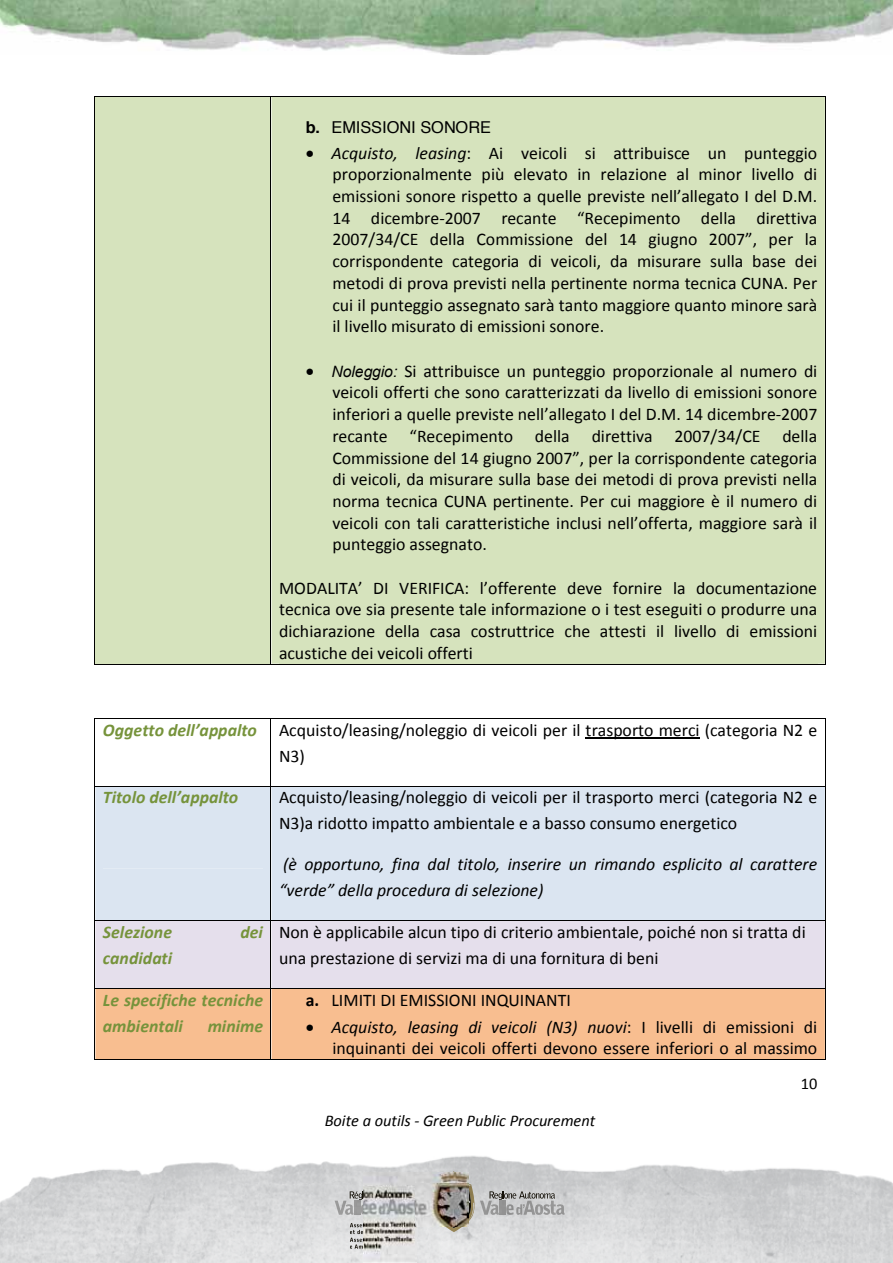
<style>
.page{position:relative;width:893px;height:1263px;background:#fff}
.page>*{position:absolute;margin:0;border:0;box-sizing:border-box;transform-origin:0 0}
.t1{font:17.85px/21.8px "Calibri";color:#000;text-align:justify}
.t2{font:italic 17.85px/26.1px "Calibri";color:#000}
.t3{font:italic 700 17.85px/26.1px "Calibri";color:#76933b}
.t4{font:italic 16.35px "Calibri";color:#000}
.t5{font:16.35px "Helvetica";letter-spacing:-.005em;color:#000}
.t6{font:16.35px "Calibri";color:#000}
.s1{font-weight:700}
.s2{font-style:italic}
.s3{font-family:"Arial";font-style:italic;font-size:15.6px}
.s4{font-weight:700;font-style:italic;color:#76933b}
</style>
<div class="page">
<img style="left:0;top:1155px;width:893px;height:108px">
<img style="left:0;top:0;width:893px;height:55px">
<img style="left:480px;top:1201px;width:9px;height:14px">
<svg style="left:489px;top:1191px;width:75px;height:24px;background:#ababab"></svg>
<img style="left:335px;top:1201px;width:10px;height:14px">
<svg style="left:345px;top:1191px;width:18px;height:24px"></svg>
<img style="left:445px;top:1184px;width:33px;height:48px">
<img style="left:472px;top:1202px;width:2px;height:19px">
<img style="left:451px;top:1188px;width:21px;height:40px">
<svg style="left:468px;top:1185px;width:3px;height:17px"></svg>
<img style="left:453px;top:1171px;width:16px;height:5px">
<svg style="left:350px;top:1223px;width:13px;height:26px"></svg>
<div style="left:95px;top:97px;width:176px;height:567px;background:#d6e3bd"></div>
<div style="left:272px;top:97px;width:553px;height:567px;background:#d6e3bd"></div>
<div style="left:279px;top:97px;width:538px;height:21px;background:#d6e3bd"></div>
<div style="left:279px;top:118px;width:538px;height:23px;background:#d6e3bd"></div>
<div style="left:279px;top:141px;width:538px;height:22px;background:#d6e3bd"></div>
<div style="left:279px;top:163px;width:538px;height:22px;background:#d6e3bd"></div>
<div style="left:279px;top:185px;width:538px;height:22px;background:#d6e3bd"></div>
<div style="left:279px;top:207px;width:538px;height:22px;background:#d6e3bd"></div>
<div style="left:279px;top:229px;width:538px;height:21px;background:#d6e3bd"></div>
<div style="left:279px;top:250px;width:538px;height:22px;background:#d6e3bd"></div>
<div style="left:279px;top:272px;width:538px;height:22px;background:#d6e3bd"></div>
<div style="left:279px;top:294px;width:538px;height:21px;background:#d6e3bd"></div>
<div style="left:279px;top:315px;width:538px;height:22px;background:#d6e3bd"></div>
<div style="left:279px;top:337px;width:538px;height:22px;background:#d6e3bd"></div>
<div style="left:279px;top:359px;width:538px;height:23px;background:#d6e3bd"></div>
<div style="left:279px;top:382px;width:538px;height:21px;background:#d6e3bd"></div>
<div style="left:279px;top:403px;width:538px;height:22px;background:#d6e3bd"></div>
<div style="left:279px;top:425px;width:538px;height:22px;background:#d6e3bd"></div>
<div style="left:279px;top:447px;width:538px;height:21px;background:#d6e3bd"></div>
<div style="left:279px;top:468px;width:538px;height:22px;background:#d6e3bd"></div>
<div style="left:279px;top:490px;width:538px;height:22px;background:#d6e3bd"></div>
<div style="left:279px;top:512px;width:538px;height:21px;background:#d6e3bd"></div>
<div style="left:279px;top:533px;width:538px;height:22px;background:#d6e3bd"></div>
<div style="left:279px;top:555px;width:538px;height:22px;background:#d6e3bd"></div>
<div style="left:279px;top:577px;width:538px;height:22px;background:#d6e3bd"></div>
<div style="left:279px;top:599px;width:538px;height:21px;background:#d6e3bd"></div>
<div style="left:279px;top:620px;width:538px;height:22px;background:#d6e3bd"></div>
<div style="left:279px;top:642px;width:538px;height:22px;background:#d6e3bd"></div>
<hr style="left:95px;top:96px;width:176px;height:1px;background:#000">
<hr style="left:271px;top:96px;width:554px;height:1px;background:#000">
<hr style="left:95px;top:96px;width:1px;height:568px;background:#000">
<hr style="left:95px;top:664px;width:176px;height:1px;background:#000">
<hr style="left:271px;top:96px;width:1px;height:568px;background:#000">
<hr style="left:271px;top:664px;width:554px;height:1px;background:#000">
<hr style="left:825px;top:96px;width:1px;height:568px;background:#000">
<hr style="left:586px;top:738px;width:114px;height:1px;background:#000">
<hr style="left:95px;top:718px;width:176px;height:1px;background:#000">
<hr style="left:271px;top:718px;width:554px;height:1px;background:#000">
<hr style="left:95px;top:719px;width:1px;height:67px;background:#000">
<hr style="left:271px;top:719px;width:1px;height:67px;background:#000">
<hr style="left:825px;top:719px;width:1px;height:67px;background:#000">
<svg style="left:95px;top:786px;width:731px;height:274px;background:#e1d5d3"></svg>
<img style="left:363px;top:1172px;width:53px;height:91px">
<img style="left:415px;top:1172px;width:53px;height:54px">
<p class="t5" style="left:306px;top:114px;width:187px"><span class="s1">b.</span> EMISSIONI SONORE</p>
<p class="t1" style="left:332px;top:142px;width:487px;text-indent:-27px">• <span class="s2">Acquisto, leasing</span>: Ai veicoli si attribuisce un punteggio proporzionalmente più elevato in relazione al minor livello di emissioni sonore rispetto a quelle previste nell’allegato I del D.M.<br>14 dicembre-2007 recante “Recepimento della direttiva 2007/34/CE della Commissione del 14 giugno 2007”, per la corrispondente categoria di veicoli, da misurare sulla base dei metodi di prova previsti nella pertinente norma tecnica CUNA. Per cui il punteggio assegnato sarà tanto maggiore quanto minore sarà il livello misurato di emissioni sonore.</p>
<p class="t1" style="left:332px;top:360px;width:486px;text-indent:-27px">• <span class="s3">Noleggio:</span> Si attribuisce un punteggio proporzionale al numero di veicoli offerti che sono caratterizzati da livello di emissioni sonore inferiori a quelle previste nell’allegato I del D.M. 14 dicembre-2007 recante “Recepimento della direttiva 2007/34/CE della Commissione del 14 giugno 2007”, per la corrispondente categoria di veicoli, da misurare sulla base dei metodi di prova previsti nella norma tecnica CUNA pertinente. Per cui maggiore è il numero di veicoli con tali caratteristiche inclusi nell’offerta, maggiore sarà il punteggio assegnato.</p>
<p class="t1" style="left:279px;top:577px;width:540px">MODALITA’ DI VERIFICA: l’offerente deve fornire la documentazione tecnica ove sia presente tale informazione o i test eseguiti o produrre una dichiarazione della casa costruttrice che attesti il livello di emissioni acustiche dei veicoli offerti</p>
<p class="t1" style="left:279px;top:717px;width:540px;line-height:26px;text-indent:-176px"><span class="s4">Oggetto dell’appalto</span> Acquisto/leasing/noleggio di veicoli per il trasporto merci (categoria N2 e<br>N3)</p>
<p class="t3" style="left:103px;top:784px;width:137px">Titolo dell’appalto</p>
<p class="t1" style="left:279px;top:784px;width:540px;line-height:26.1px">Acquisto/leasing/noleggio di veicoli per il trasporto merci (categoria N2 e<br>N3)a ridotto impatto ambientale e a basso consumo energetico</p>
<p class="t2" style="left:279px;top:850px;width:540px">(è opportuno, fina dal titolo, inserire un rimando esplicito al carattere “verde” della procedura di selezione)</p>
<p class="t3" style="left:103px;top:919px;width:71px">Selezione</p>
<p class="t3" style="left:241px;top:919px;width:24px">dei</p>
<p class="t3" style="left:103px;top:945px;width:71px">candidati</p>
<p class="t1" style="left:279px;top:919px;width:528px;line-height:26px">Non è applicabile alcun tipo di criterio ambientale, poiché non si tratta di una prestazione di servizi ma di una fornitura di beni</p>
<p class="t3" style="left:103px;top:986px;width:162px">Le specifiche tecniche ambientali</p>
<p class="t3" style="left:208px;top:1013px;width:57px">minime</p>
<p class="t1" style="left:306px;top:989px;width:267px"><span class="s1">a.</span> LIMITI DI EMISSIONI INQUINANTI</p>
<p class="t1" style="left:306px;top:1016px;width:513px;text-align:right">• <span class="s2">Acquisto, leasing di veicoli (N3) nuovi</span>: I livelli di emissioni di inquinanti dei veicoli offerti devono essere inferiori o al massimo</p>
<p class="t4" style="left:325px;top:1110px;width:272px">Boite a outils - Green Public Procurement</p>
<p class="t6" style="left:801px;top:1073px;width:18px">10</p>
</div>
